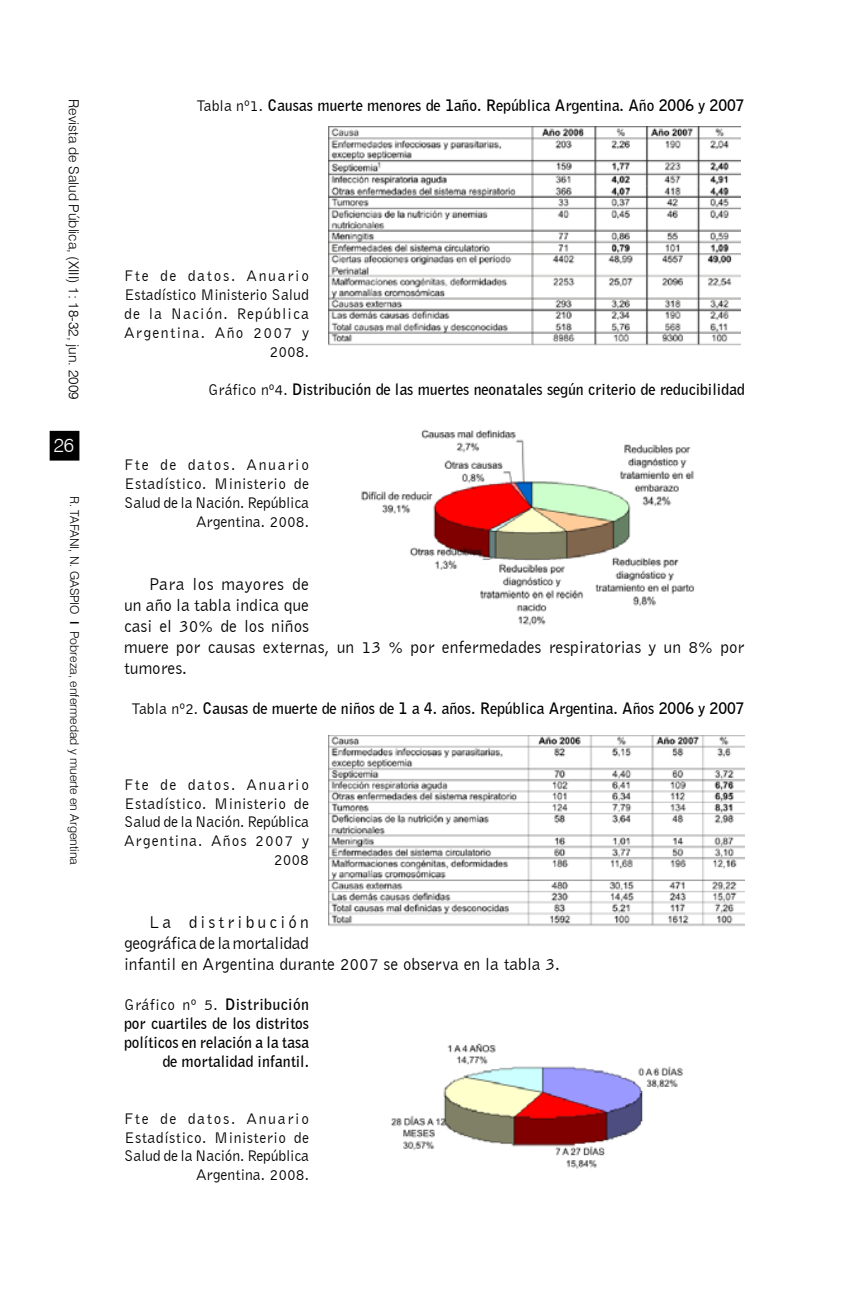
<style>
.page{position:relative;width:844px;height:1290px;background:#fff}
.page>*{position:absolute;margin:0;border:0;box-sizing:border-box;transform-origin:0 0}
.t1{font:300 19.25px "Swiss 721 BT";color:#fff}
.t2{font:17.5px/21px "Bell Gothic BT";color:#000}
.t3{font:700 15.75px/18.9px "Bell Gothic BT";color:#000;text-align:right}
.t4{font:15.75px/18.9px "Bell Gothic BT";letter-spacing:.035em;color:#000;text-align:right}
.t5{font:15.75px/18.9px "Bell Gothic BT";letter-spacing:.07em;color:#000;text-align:right}
.t6{font:300 14px "Swiss 721 BT";color:#000}
.t7{font:300 12.25px "Swiss 721 BT";color:#000}
.s1{font-weight:500}
.s2{font-weight:400}
</style>
<div class="page">
<div style="left:50px;top:432px;width:28px;height:28px;background:#000"></div>
<div style="left:50px;top:431px;width:29px;height:30px;border:2px solid #000"></div>
<img style="left:329px;top:126px;width:411px;height:220px">
<img style="left:361px;top:429px;width:334px;height:197px">
<img style="left:329px;top:735px;width:415px;height:192px">
<img style="left:391px;top:1043px;width:292px;height:126px">
<p class="t6" style="left:82px;top:99px;width:302px;rotate:90deg">Revista de Salud Pública, (XIII) 1: 18-32, jun. 2009</p>
<p class="t1" style="left:54px;top:433px;width:22px">26</p>
<p class="t7" style="left:82px;top:496px;width:371px;rotate:90deg">R. Tafani, N. Gaspio <span class="s1">I</span> Pobreza, enfermedad y muerte en Argentina</p>
<p class="t3" style="left:197px;top:96px;width:549px"><span class="s2">Tabla nº1.</span> Causas muerte menores de 1año. República Argentina. Año 2006 y 2007</p>
<p class="t5" style="left:124px;top:266px;width:186px">Fte de datos. Anuario<br>Estadístico Ministerio Salud de la Nación. República<br>Argentina. Año 2007 y<br>2008.</p>
<p class="t3" style="left:208px;top:379px;width:538px"><span class="s2">Gráfico nº4.</span> Distribución de las muertes neonatales según criterio de reducibilidad</p>
<p class="t4" style="left:124px;top:455px;width:186px">Fte de datos. Anuario<br>Estadístico. Ministerio de<br>Salud de la Nación. República<br>Argentina. 2008.</p>
<p class="t2" style="left:124px;top:573px;width:621px;text-indent:25px">Para los mayores de<br>un año la tabla indica que<br>casi el 30% de los niños<br>muere por causas externas, un 13 % por enfermedades respiratorias y un 8% por tumores.</p>
<p class="t3" style="left:132px;top:698px;width:614px"><span class="s2">Tabla nº2.</span> Causas de muerte de niños de 1 a 4. años. República Argentina. Años 2006 y 2007</p>
<p class="t4" style="left:124px;top:774px;width:186px">Fte de datos. Anuario<br>Estadístico. Ministerio de<br>Salud de la Nación. República<br>Argentina. Años 2007 y<br>2008</p>
<p class="t2" style="left:124px;top:911px;width:437px;text-indent:25px">La distribución<br>geográfica de la mortalidad<br>infantil en Argentina durante 2007 se observa en la tabla 3.</p>
<p class="t3" style="left:124px;top:994px;width:186px"><span class="s2">Gráfico nº 5.</span> Distribución por cuartiles de los distritos políticos en relación a la tasa de mortalidad infantil.</p>
<p class="t4" style="left:124px;top:1108px;width:186px">Fte de datos. Anuario<br>Estadístico. Ministerio de<br>Salud de la Nación. República<br>Argentina. 2008.</p>
</div>
